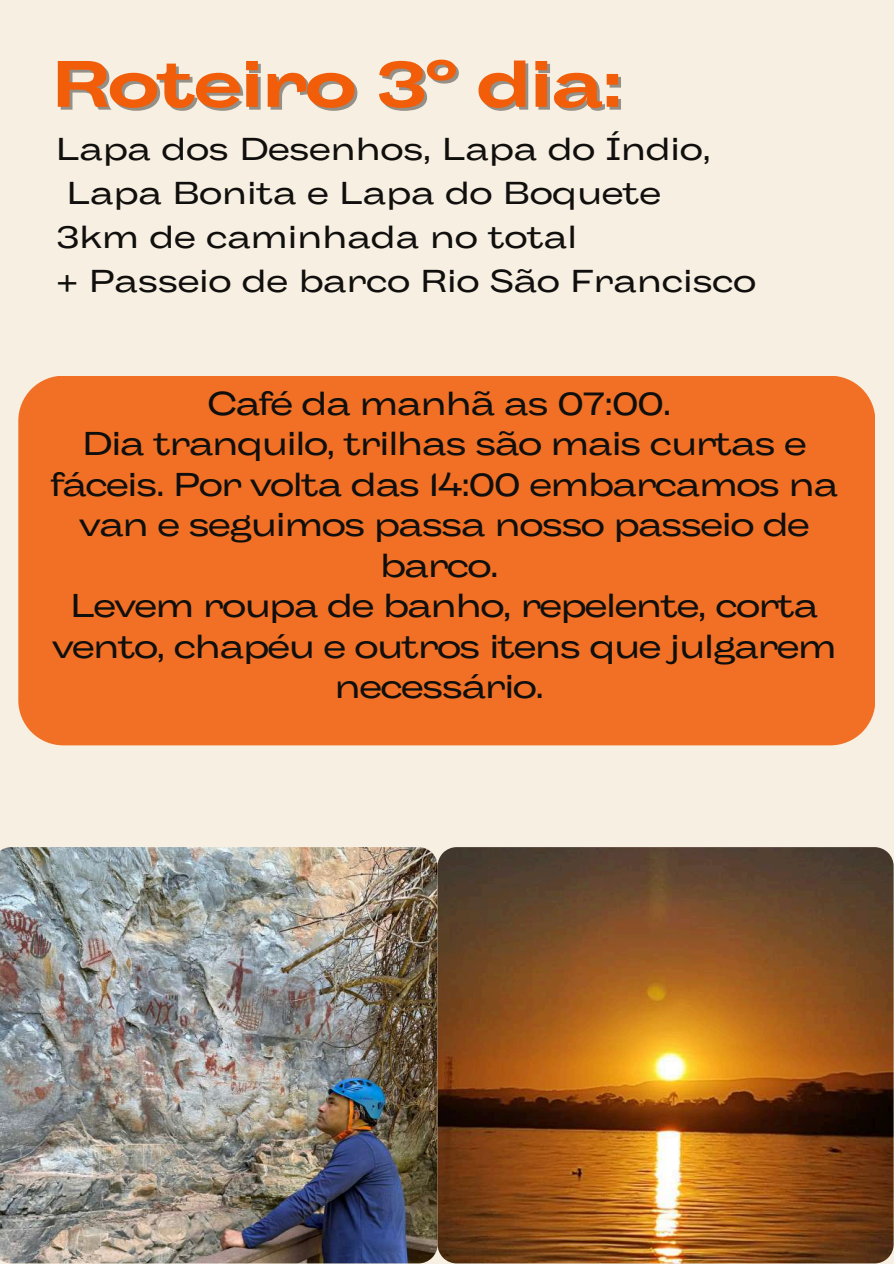
<style>
.page{position:relative;width:894px;height:1264px;background:#fff}
.page>*{position:absolute;margin:0;border:0;box-sizing:border-box;transform-origin:0 0}
.t1{font:700 65.4px "Body Grotesque Large";letter-spacing:-.02em;color:#f15d09}
.t2{font:33px/40.5px "Body Grotesque Large";letter-spacing:-.035em;color:#100f0d;text-align:center}
.t3{font:31.65px "Body Grotesque Large";color:#100f0d}
</style>
<div class="page">
<div style="left:0;top:0;width:893px;height:1263px;background:#f7efe1"></div>
<img style="left:0;top:847px;width:892px;height:416px">
<div style="left:18px;top:376px;width:856px;height:369px;background:#f17025"></div>
<h1 class="t1" style="left:52px;top:46px;width:572px">Roteiro 3º dia:</h1>
<p class="t3" style="left:56px;top:131px;width:656px">Lapa dos Desenhos, Lapa do Índio,</p>
<p class="t3" style="left:67px;top:175px;width:595px">Lapa Bonita e Lapa do Boquete</p>
<p class="t3" style="left:56px;top:219px;width:522px">3km de caminhada no total</p>
<p class="t3" style="left:56px;top:263px;width:701px">+ Passeio de barco Rio São Francisco</p>
<p class="t2" style="left:51px;top:385px;width:788px">Café da manhã as 07:00.<br>Dia tranquilo, trilhas são mais curtas e fáceis. Por volta das 14:00 embarcamos na van e seguimos passa nosso passeio de barco.<br>Levem roupa de banho, repelente, corta vento, chapéu e outros itens que julgarem necessário.</p>
</div>
